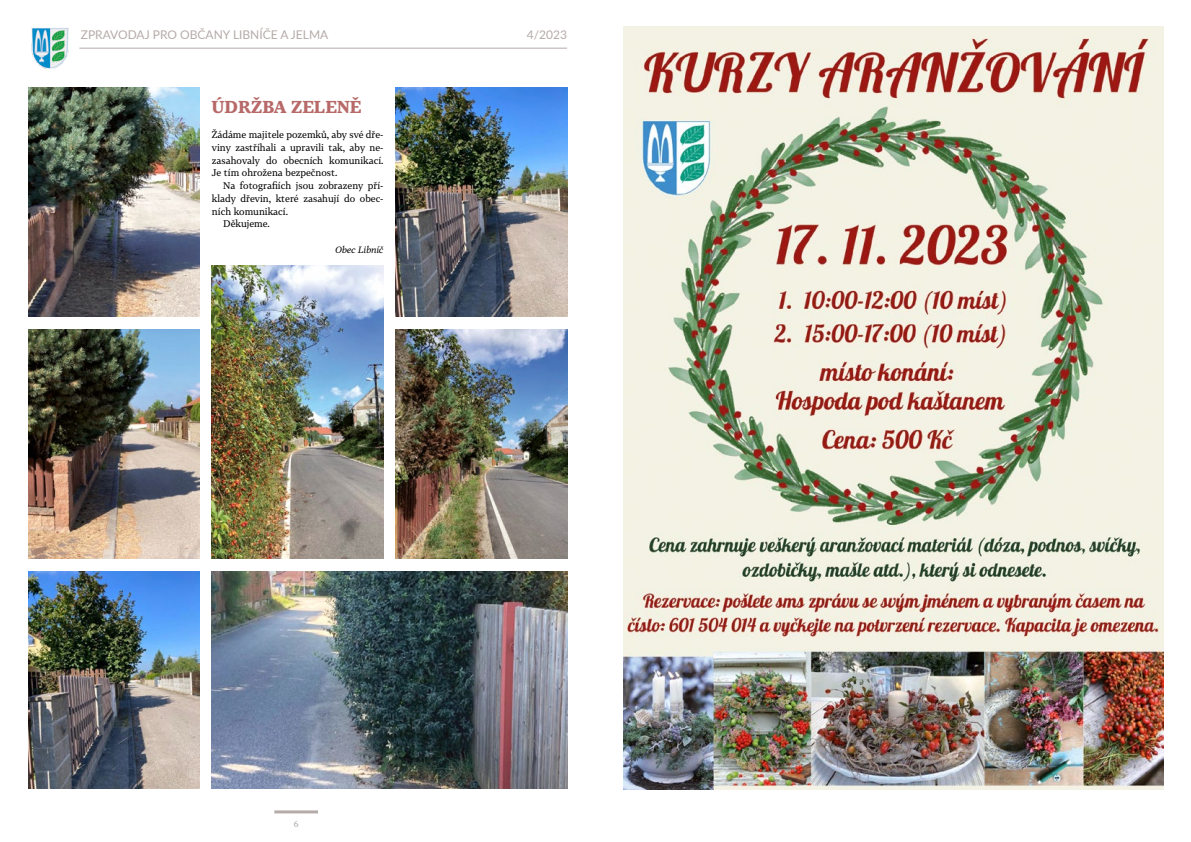
<style>
.page{position:relative;width:1191px;height:842px;background:#fff}
.page>*{position:absolute;margin:0;border:0;box-sizing:border-box;transform-origin:0 0}
.t1{font:700 17px "Tabac G3";letter-spacing:.01em;color:#b76968}
.t2{font:12px "Lato";color:#b5aba8}
.t3{font:9.5px/12.8px "Tabac G3";color:#000;text-align:justify}
.t4{font:italic 9px "Tabac G3";color:#000}
.t5{font:9px "Tabac G3";color:#b5aba8}
</style>
<div class="page">
<hr style="left:274px;top:810px;width:44px;height:3px;background:#b5aba8">
<hr style="left:79px;top:48px;width:488px;height:1px;background:#b5aba8">
<img style="left:31px;top:28px;width:38px;height:40px">
<img style="left:28px;top:88px;width:172px;height:229px">
<img style="left:28px;top:329px;width:172px;height:229px">
<img style="left:28px;top:572px;width:172px;height:217px">
<img style="left:212px;top:572px;width:355px;height:217px">
<img style="left:212px;top:266px;width:171px;height:292px">
<img style="left:395px;top:329px;width:172px;height:229px">
<img style="left:395px;top:88px;width:172px;height:229px">
<img style="left:624px;top:26px;width:539px;height:763px">
<p class="t2" style="left:81px;top:27px;width:249px">ZPRAVODAJ PRO OBČANY LIBNÍČE A JELMA</p>
<p class="t2" style="left:527px;top:27px;width:42px">4/2023</p>
<h1 class="t1" style="left:212px;top:95px;width:151px">ÚDRŽBA ZELENĚ</h1>
<p class="t3" style="left:212px;top:128px;width:173px">Žádáme majitele pozemků, aby své dře&shy;viny zastříhali a upravili tak, aby ne&shy;zasahovaly do obecních komunikací.<br>Je tím ohrožena bezpečnost.</p>
<p class="t3" style="left:223px;top:179px;width:162px">Na fotografiích jsou zobrazeny pří-</p>
<p class="t3" style="left:212px;top:192px;width:173px">klady dřevin, které zasahují do obec-</p>
<p class="t3" style="left:212px;top:205px;width:78px">ních komunikací.</p>
<p class="t3" style="left:223px;top:218px;width:48px">Děkujeme.</p>
<p class="t4" style="left:335px;top:244px;width:50px">Obec Libníč</p>
<p class="t5" style="left:294px;top:818px;width:6px">6</p>
</div>
